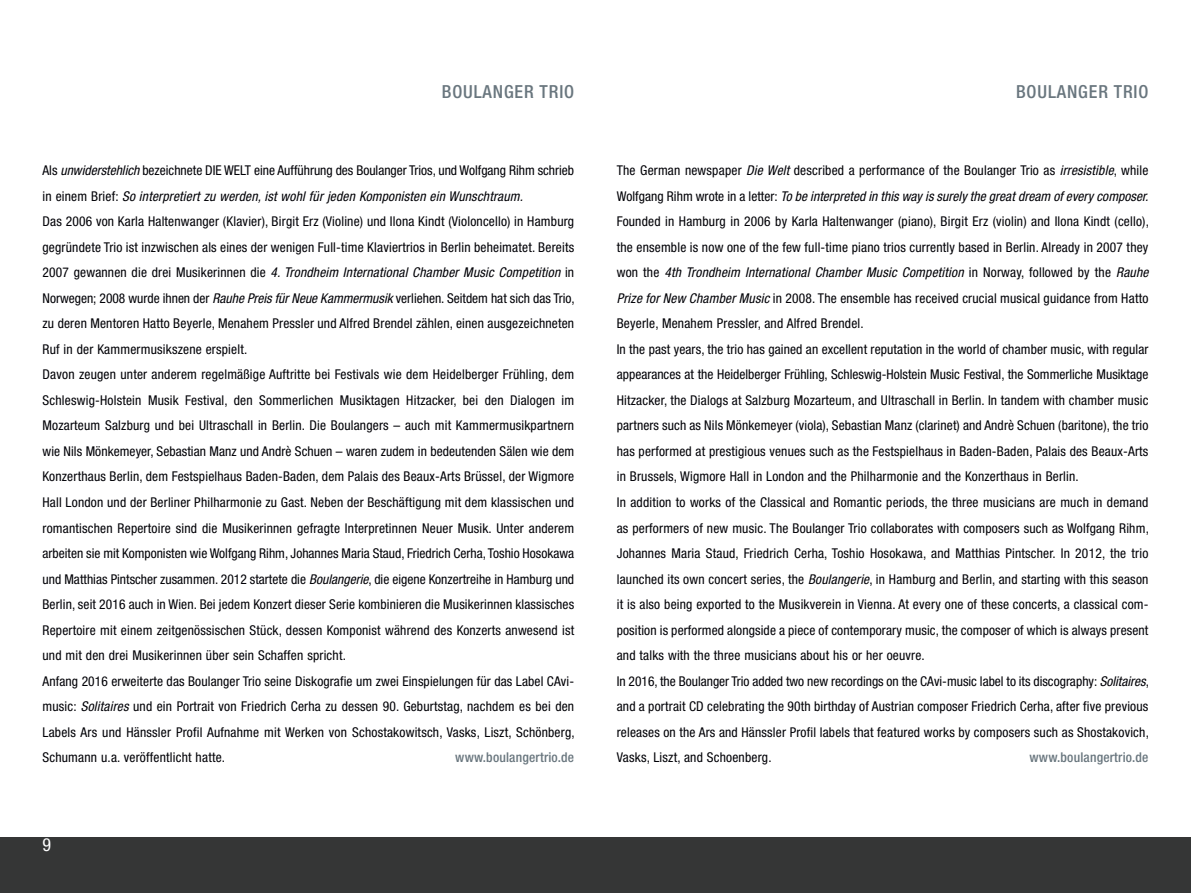
<style>
.page{position:relative;width:1191px;height:893px;background:#fff}
.page>*{position:absolute;margin:0;border:0;box-sizing:border-box;transform-origin:0 0}
.t1{font:500 condensed 18px "Helvetica Neue";letter-spacing:.05em;color:#69767e}
.t2{font:condensed 18px "Helvetica Neue";color:#fff}
.t3{font:condensed 13.5px/25.5px "Helvetica Neue";letter-spacing:.015em;color:#000006}
.t4{font:500 condensed 13.5px "Helvetica Neue";letter-spacing:.015em;color:#69767e}
.s1{font-style:italic}
</style>
<div class="page">
<div style="left:0;top:838px;width:1191px;height:55px;background:#353636"></div>
<h1 class="t1" style="left:442px;top:85px;width:134px">BOULANGER TRIO</h1>
<h1 class="t1" style="left:1016px;top:85px;width:134px">BOULANGER TRIO</h1>
<p class="t3" style="left:43px;top:159px;width:534px">Als <span class="s1">unwiderstehlich</span> bezeichnete DIE WELT eine Aufführung des Boulanger Trios, und Wolfgang Rihm schrieb in einem Brief: <span class="s1">So interpretiert zu werden, ist wohl für jeden Komponisten ein Wunschtraum.<br></span>Das 2006 von Karla Haltenwanger (Klavier), Birgit Erz (Violine) und Ilona Kindt (Violoncello) in Hamburg gegründete Trio ist inzwischen als eines der wenigen Full-time Klaviertrios in Berlin beheimatet. Bereits 2007 gewannen die drei Musikerinnen die <span class="s1">4. Trondheim International Chamber Music Competition</span> in Norwegen; 2008 wurde ihnen der <span class="s1">Rauhe Preis für Neue Kammermusik</span> verliehen. Seitdem hat sich das Trio, zu deren Mentoren Hatto Beyerle, Menahem Pressler und Alfred Brendel zählen, einen ausgezeichneten Ruf in der Kammermusikszene erspielt.<br>Davon zeugen unter anderem regelmäßige Auftritte bei Festivals wie dem Heidelberger Frühling, dem Schleswig-Holstein Musik Festival, den Sommerlichen Musiktagen Hitzacker, bei den Dialogen im Mozarteum Salzburg und bei Ultraschall in Berlin. Die Boulangers – auch mit Kammermusikpartnern wie Nils Mönkemeyer, Sebastian Manz und Andrè Schuen – waren zudem in bedeutenden Sälen wie dem Konzerthaus Berlin, dem Festspielhaus Baden-Baden, dem Palais des Beaux-Arts Brüssel, der Wigmore Hall London und der Berliner Philharmonie zu Gast. Neben der Beschäftigung mit dem klassischen und romantischen Repertoire sind die Musikerinnen gefragte Interpretinnen Neuer Musik. Unter anderem arbeiten sie mit Komponisten wie Wolfgang Rihm, Johannes Maria Staud, Friedrich Cerha, Toshio Hosokawa und Matthias Pintscher zusammen. 2012 startete die <span class="s1">Boulangerie</span>, die eigene Konzertreihe in Hamburg und Berlin, seit 2016 auch in Wien. Bei jedem Konzert dieser Serie kombinieren die Musikerinnen klassisches Repertoire mit einem zeitgenössischen Stück, dessen Komponist während des Konzerts anwesend ist und mit den drei Musikerinnen über sein Schaffen spricht.<br>Anfang 2016 erweiterte das Boulanger Trio seine Diskografie um zwei Einspielungen für das Label CAvi&shy;music: <span class="s1">Solitaires</span> und ein Portrait von Friedrich Cerha zu dessen 90. Geburtstag, nachdem es bei den Labels Ars und Hänssler Profil Aufnahme mit Werken von Schostakowitsch, Vasks, Liszt, Schönberg, Schumann u.a. veröffentlicht hatte.</p>
<p class="t4" style="left:455px;top:752px;width:120px">www.boulangertrio.de</p>
<p class="t3" style="left:617px;top:159px;width:534px">The German newspaper <span class="s1">Die Welt</span> described a performance of the Boulanger Trio as <span class="s1">irresistible</span>, while Wolfgang Rihm wrote in a letter: <span class="s1">To be interpreted in this way is surely the great dream of every composer.<br></span>Founded in Hamburg in 2006 by Karla Haltenwanger (piano), Birgit Erz (violin) and Ilona Kindt (cello), the ensemble is now one of the few full-time piano trios currently based in Berlin. Already in 2007 they won the <span class="s1">4th Trondheim International Chamber Music Competition</span> in Norway, followed by the <span class="s1">Rauhe Prize for New Chamber Music</span> in 2008. The ensemble has received crucial musical guidance from Hatto Beyerle, Menahem Pressler, and Alfred Brendel.<br>In the past years, the trio has gained an excellent reputation in the world of chamber music, with regular appearances at the Heidelberger Frühling, Schleswig-Holstein Music Festival, the Sommerliche Musiktage Hitzacker, the Dialogs at Salzburg Mozarteum, and Ultraschall in Berlin. In tandem with chamber music partners such as Nils Mönkemeyer (viola), Sebastian Manz (clarinet) and Andrè Schuen (baritone), the trio has performed at prestigious venues such as the Festspielhaus in Baden-Baden, Palais des Beaux-Arts in Brussels, Wigmore Hall in London and the Philharmonie and the Konzerthaus in Berlin.<br>In addition to works of the Classical and Romantic periods, the three musicians are much in demand as performers of new music. The Boulanger Trio collaborates with composers such as Wolfgang Rihm, Johannes Maria Staud, Friedrich Cerha, Toshio Hosokawa, and Matthias Pintscher. In 2012, the trio launched its own concert series, the <span class="s1">Boulangerie</span>, in Hamburg and Berlin, and starting with this season it is also being exported to the Musikverein in Vienna. At every one of these concerts, a classical com&shy;position is performed alongside a piece of contemporary music, the composer of which is always present and talks with the three musicians about his or her oeuvre.<br>In 2016, the Boulanger Trio added two new recordings on the CAvi-music label to its discography: <span class="s1">Solitaires</span>, and a portrait CD celebrating the 90th birthday of Austrian composer Friedrich Cerha, after five previous releases on the Ars and Hänssler Profil labels that featured works by composers such as Shostakovich, Vasks, Liszt, and Schoenberg.</p>
<p class="t4" style="left:1029px;top:752px;width:120px">www.boulangertrio.de</p>
<h1 class="t2" style="left:43px;top:838px;width:10px">9</h1>
</div>
